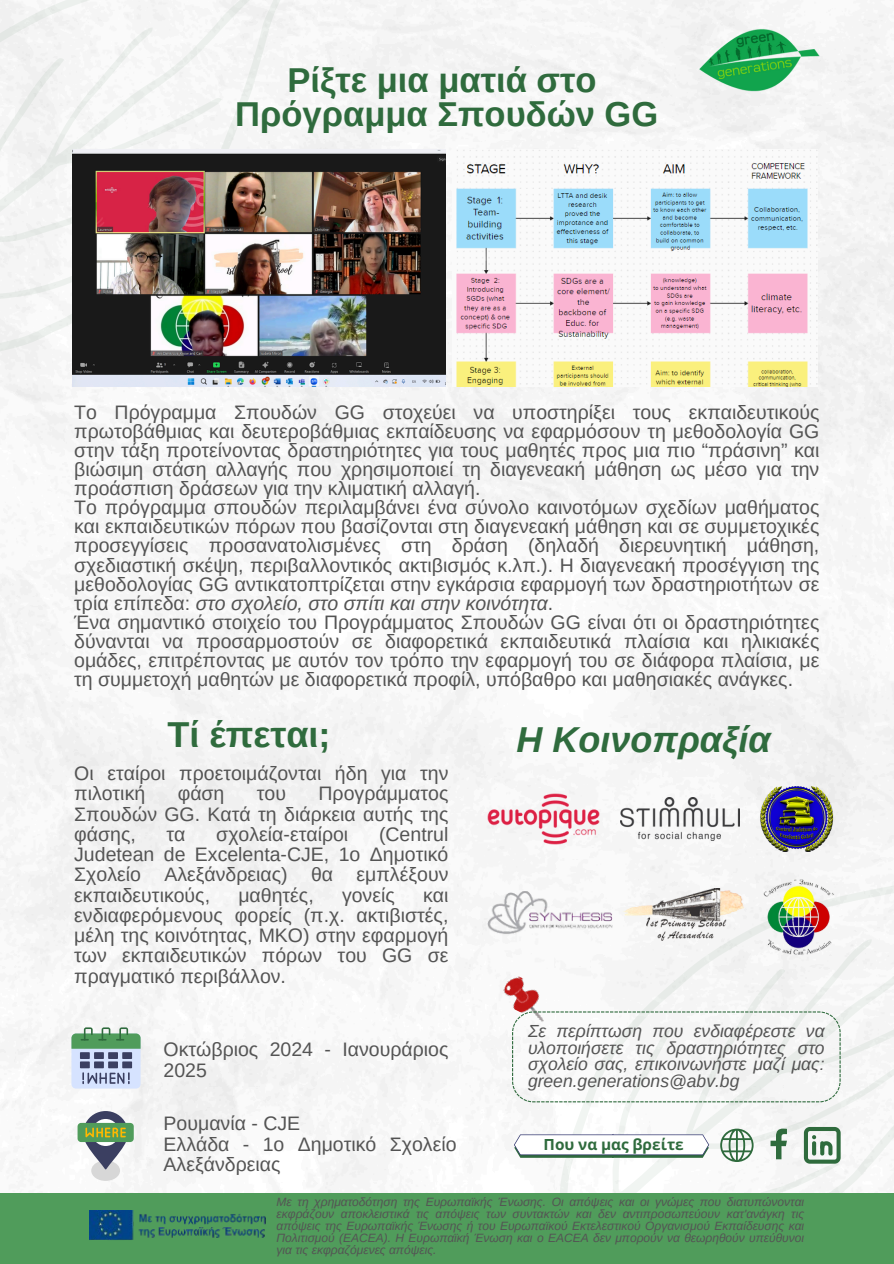
<style>
.page{position:relative;width:894px;height:1264px;background:#fff}
.page>*{position:absolute;margin:0;border:0;box-sizing:border-box;transform-origin:0 0}
.t1{font:italic 700 36px "Arimo";color:#2f6b3d}
.t2{font:700 36px "Arimo";color:#2f6b3d}
.t3{font:700 34.5px/33.8px "Arimo";color:#2f6b3d;text-align:center}
.t4{font:19.5px/19.2px "Arimo";color:#545454}
.t5{font:italic 17.55px/16.8px "Arimo";color:#545454;text-align:justify}
.t6{font:700 15.45px "Noto Sans";color:#2f6b3d}
.t7{font:italic 12px/12px "Arimo";color:#545454;text-align:justify}
.s1{font-style:italic}
</style>
<div class="page">
<div style="left:0;top:0;width:893px;height:1192px;background:#f5f5f5"></div>
<img style="left:679px;top:7px;width:152px;height:110px">
<svg style="left:0;top:0;width:304px;height:379px;fill:#f5f5f5"></svg>
<svg style="left:454px;top:864px;width:439px;height:328px"></svg>
<svg style="left:514px;top:1134px;width:195px;height:23px"></svg>
<svg style="left:720px;top:1128px;width:33px;height:33px"></svg>
<svg style="left:770px;top:1128px;width:16px;height:30px"></svg>
<svg style="left:803px;top:1126px;width:37px;height:37px"></svg>
<img style="left:487px;top:793px;width:112px;height:51px">
<img style="left:759px;top:786px;width:74px;height:65px">
<img style="left:620px;top:797px;width:118px;height:43px">
<img style="left:487px;top:891px;width:125px;height:47px">
<img style="left:760px;top:876px;width:78px;height:81px">
<img style="left:621px;top:888px;width:124px;height:52px">
<div style="left:71px;top:1033px;width:69px;height:55px;background:#d6e3ff;border-radius:5px"></div>
<svg style="left:71px;top:1027px;width:69px;height:21px"></svg>
<div style="left:80px;top:1052px;width:10px;height:6px;background:#3b3f61"></div>
<div style="left:94px;top:1052px;width:10px;height:6px;background:#3b3f61"></div>
<div style="left:108px;top:1052px;width:10px;height:6px;background:#3b3f61"></div>
<div style="left:122px;top:1052px;width:10px;height:6px;background:#3b3f61"></div>
<div style="left:80px;top:1061px;width:10px;height:7px;background:#3b3f61"></div>
<div style="left:94px;top:1061px;width:10px;height:7px;background:#3b3f61"></div>
<div style="left:108px;top:1061px;width:10px;height:7px;background:#3b3f61"></div>
<div style="left:122px;top:1061px;width:10px;height:7px;background:#3b3f61"></div>
<svg style="left:82px;top:1072px;width:48px;height:12px"></svg>
<div style="left:77px;top:1122px;width:57px;height:19px;background:#509c5b;border-radius:4px"></div>
<svg style="left:85px;top:1110px;width:41px;height:70px"></svg>
<div style="left:0;top:1192px;width:893px;height:71px;background:#509c5b"></div>
<img style="left:73px;top:149px;width:372px;height:237px">
<img style="left:452px;top:149px;width:365px;height:237px">
<img style="left:498px;top:973px;width:58px;height:50px">
<svg style="left:512px;top:1011px;width:328px;height:91px"></svg>
<img style="left:89px;top:1210px;width:177px;height:30px">
<p class="t3" style="left:235px;top:63px;width:424px">Ρίξτε μια ματιά στο<br>Πρόγραμμα Σπουδών GG</p>
<p class="t4" style="left:74px;top:402px;width:746px">Το Πρόγραμμα Σπουδών GG στοχεύει να υποστηρίξει τους εκπαιδευτικούς πρωτοβάθμιας και δευτεροβάθμιας εκπαίδευσης να εφαρμόσουν τη μεθοδολογία GG στην τάξη προτείνοντας δραστηριότητες για τους μαθητές προς μια πιο “πράσινη” και βιώσιμη στάση αλλαγής που χρησιμοποιεί τη διαγενεακή μάθηση ως μέσο για την προάσπιση δράσεων για την κλιματική αλλαγή.<br>Το πρόγραμμα σπουδών περιλαμβάνει ένα σύνολο καινοτόμων σχεδίων μαθήματος και εκπαιδευτικών πόρων που βασίζονται στη διαγενεακή μάθηση και σε συμμετοχικές προσεγγίσεις προσανατολισμένες στη δράση (δηλαδή διερευνητική μάθηση, σχεδιαστική σκέψη, περιβαλλοντικός ακτιβισμός κ.λπ.). Η διαγενεακή προσέγγιση της μεθοδολογίας GG αντικατοπτρίζεται στην εγκάρσια εφαρμογή των δραστηριοτήτων σε τρία επίπεδα: <span class="s1">στο σχολείο, στο σπίτι και στην κοινότητα</span>.<br>Ένα σημαντικό στοιχείο του Προγράμματος Σπουδών GG είναι ότι οι δραστηριότητες δύνανται να προσαρμοστούν σε διαφορετικά εκπαιδευτικά πλαίσια και ηλικιακές ομάδες, επιτρέποντας με αυτόν τον τρόπο την εφαρμογή του σε διάφορα πλαίσια, με τη συμμετοχή μαθητών με διαφορετικά προφίλ, υπόβαθρο και μαθησιακές ανάγκες.</p>
<p class="t2" style="left:167px;top:714px;width:164px">Τί έπεται;</p>
<p class="t1" style="left:516px;top:719px;width:256px">Η Κοινοπραξία</p>
<p class="t4" style="left:74px;top:763px;width:375px;line-height:20.2px">Οι εταίροι προετοιμάζονται ήδη για την πιλοτική</p>
<p class="t4" style="left:74px;top:783px;width:375px;line-height:20.2px;text-align:justify;text-indent:244px">Προγράμματος Σπουδών GG. Κατά τη διάρκεια αυτής της φάσης,</p>
<p class="t4" style="left:178px;top:784px;width:48px">φάση</p>
<p class="t4" style="left:257px;top:784px;width:31px">του</p>
<p class="t4" style="left:166px;top:824px;width:20px">τα</p>
<p class="t4" style="left:216px;top:824px;width:133px">σχολεία-εταίροι</p>
<p class="t4" style="left:74px;top:824px;width:375px;line-height:20.2px;text-align:justify;text-indent:305px">(Centrul Judetean de Excelenta-CJE, 1ο Δημοτικό Σχολείο Αλεξάνδρειας) θα εμπλέξουν εκπαιδευτικούς,</p>
<p class="t4" style="left:238px;top:885px;width:77px">μαθητές,</p>
<p class="t4" style="left:342px;top:885px;width:54px">γονείς</p>
<p class="t4" style="left:74px;top:884px;width:375px;line-height:20.2px;text-align:justify;text-indent:349px">και ενδιαφερόμενους φορείς (π.χ. ακτιβιστές, μέλη της κοινότητας, ΜΚΟ) στην εφαρμογή των εκπαιδευτικών πόρων του GG σε πραγματικό περιβάλλον.</p>
<h3 class="t4" style="left:163px;top:1039px;width:286px;line-height:20.2px">Οκτώβριος 2024 - Ιανουράριος<br>2025</h3>
<p class="t4" style="left:163px;top:1113px;width:294px;line-height:20.2px">Ρουμανία - CJE<br>Ελλάδα - 1ο Δημοτικό Σχολείο<br>Αλεξάνδρειας</p>
<h4 class="t5" style="left:528px;top:1022px;width:298px">Σε περίπτωση που ενδιαφέρεστε να υλοποιήσετε τις δραστηριότητες στο σχολείο σας, επικοινωνήστε μαζί μας: green.generations@abv.bg</h4>
<p class="t6" style="left:543px;top:1133px;width:142px">Που να μας βρείτε</p>
<p class="t7" style="left:276px;top:1195px;width:529px">Με τη χρηματοδότηση της Ευρωπαϊκής Ένωσης. Οι απόψεις και οι γνώμες που διατυπώνονται εκφράζουν αποκλειστικά τις απόψεις των συντακτών και δεν αντιπροσωπεύουν κατ'ανάγκη τις απόψεις της Ευρωπαϊκής Ένωσης ή του Ευρωπαϊκού Εκτελεστικού Οργανισμού Εκπαίδευσης και Πολιτισμού (EACEA). Η Ευρωπαϊκή Ένωση και ο EACEA δεν μπορούν να θεωρηθούν υπεύθυνοι για τις εκφραζόμενες απόψεις.</p>
</div>
